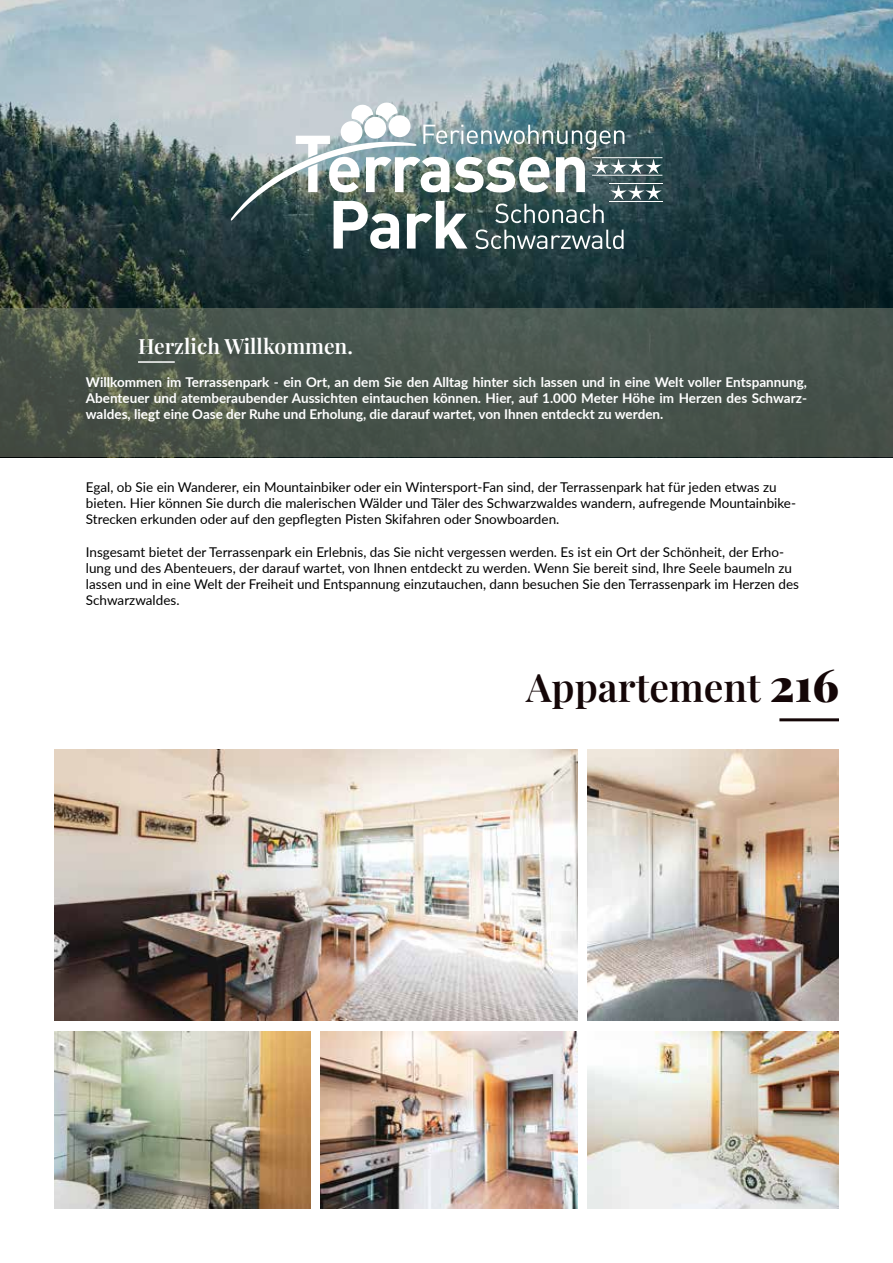
<style>
.page{position:relative;width:893px;height:1263px;background:#fff}
.page>*{position:absolute;margin:0;border:0;box-sizing:border-box;transform-origin:0 0}
.t1{font:39px "Playfair Display";color:#140607}
.t2{font:21px "Playfair Display";color:#fff}
.t3{font:13.5px/16.2px "Lato";color:#000}
.t4{font:700 13.5px/16.2px "Lato";color:#fff;text-align:justify}
.s1{font-size:45px}
</style>
<div class="page">
<hr style="left:779px;top:718px;width:60px;height:3px;background:#140607">
<svg style="left:0;top:0;width:893px;height:308px;background:#5a7176"></svg>
<svg style="left:0;top:308px;width:893px;height:149px;background:#49544b"></svg>
<svg style="left:230px;top:102px;width:432px;height:147px"></svg>
<hr style="left:138px;top:361px;width:37px;height:2px;background:#fff">
<img style="left:54px;top:1031px;width:256px;height:178px">
<img style="left:321px;top:1031px;width:256px;height:178px">
<img style="left:588px;top:1031px;width:251px;height:178px">
<img style="left:588px;top:750px;width:251px;height:271px">
<img style="left:54px;top:750px;width:523px;height:271px">
<h2 class="t2" style="left:138px;top:330px;width:216px">Herzlich Willkommen.</h2>
<p class="t4" style="left:86px;top:373px;width:723px">Willkommen im Terrassenpark - ein Ort, an dem Sie den Alltag hinter sich lassen und in eine Welt voller Entspannung, Abenteuer und atemberaubender Aussichten eintauchen können. Hier, auf 1.000 Meter Höhe im Herzen des Schwarz&shy;waldes, liegt eine Oase der Ruhe und Erholung, die darauf wartet, von Ihnen entdeckt zu werden.</p>
<p class="t3" style="left:86px;top:478px;width:712px">Egal, ob Sie ein Wanderer, ein Mountainbiker oder ein Wintersport-Fan sind, der Terrassenpark hat für jeden etwas zu bieten. Hier können Sie durch die malerischen Wälder und Täler des Schwarzwaldes wandern, aufregende Mountainbike-<br>Strecken erkunden oder auf den gepflegten Pisten Skifahren oder Snowboarden.</p>
<p class="t3" style="left:86px;top:543px;width:715px">Insgesamt bietet der Terrassenpark ein Erlebnis, das Sie nicht vergessen werden. Es ist ein Ort der Schönheit, der Erho&shy;lung und des Abenteuers, der darauf wartet, von Ihnen entdeckt zu werden. Wenn Sie bereit sind, Ihre Seele baumeln zu lassen und in eine Welt der Freiheit und Entspannung einzutauchen, dann besuchen Sie den Terrassenpark im Herzen des Schwarzwaldes.</p>
<h1 class="t1" style="left:526px;top:657px;width:314px">Appartement <span class="s1">216</span></h1>
</div>
